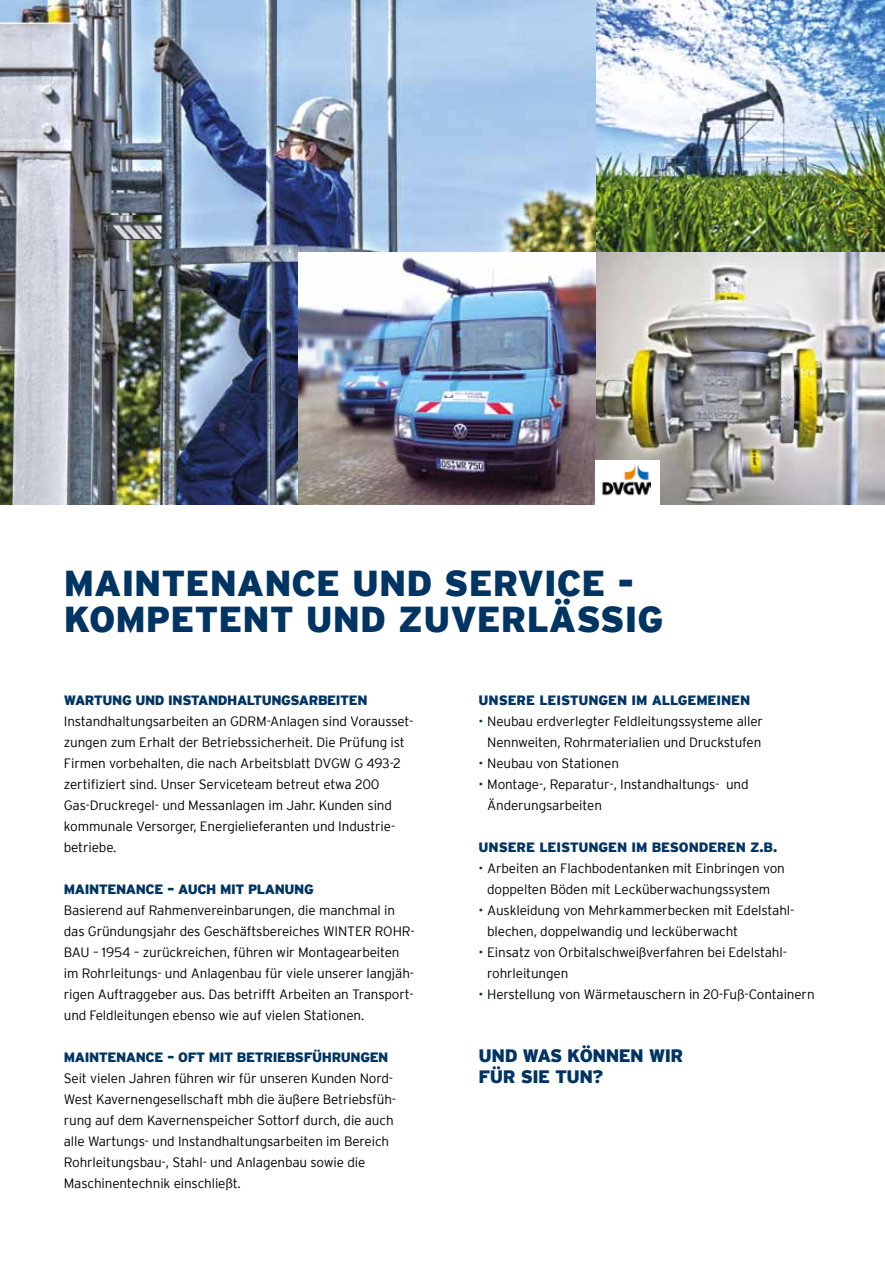
<style>
.page{position:relative;width:885px;height:1263px;background:#fff}
.page>*{position:absolute;margin:0;border:0;box-sizing:border-box;transform-origin:0 0}
.t1{font:900 36px/36px "Interstate";color:#003462}
.t2{font:900 18px/21px "Interstate";letter-spacing:-.03em;color:#003462}
.t3{font:300 13.5px/21px "Interstate";letter-spacing:-.01em;color:#000}
.t4{font:900 13.5px "Interstate";letter-spacing:-.03em;color:#003462}
.t5{font:900 13.5px "Interstate";letter-spacing:-.01em;color:#003462}
.s1{color:#003462}
</style>
<div class="page">
<img style="left:0;top:0;width:884px;height:252px">
<img style="left:299px;top:253px;width:585px;height:252px">
<img style="left:0;top:239px;width:298px;height:265px">
<div style="left:595px;top:460px;width:64px;height:44px;background:#fff"></div>
<img style="left:603px;top:465px;width:47px;height:31px">
<h1 class="t1" style="left:64px;top:564px;width:601px">MAINTENANCE UND SERVICE -<br>KOMPETENT UND ZUVERLÄSSIG</h1>
<p class="t4" style="left:64px;top:693px;width:305px">WARTUNG UND INSTANDHALTUNGSARBEITEN</p>
<p class="t3" style="left:64px;top:711px;width:351px">Instandhaltungsarbeiten an GDRM-Anlagen sind Vorausset&shy;zungen zum Erhalt der Betriebssicherheit. Die Prüfung ist Firmen vorbehalten, die nach Arbeitsblatt DVGW G 493-2 zertifiziert sind. Unser Serviceteam betreut etwa 200<br>Gas-Druckregel- und Messanlagen im Jahr. Kunden sind kommunale Versorger, Energielieferanten und Industrie&shy;betriebe.</p>
<p class="t4" style="left:64px;top:882px;width:251px">MAINTENANCE – AUCH MIT PLANUNG</p>
<p class="t3" style="left:64px;top:900px;width:352px">Basierend auf Rahmenvereinbarungen, die manchmal in das Gründungsjahr des Geschäftsbereiches WINTER ROHR-BAU – 1954 – zurückreichen, führen wir Montagearbeiten im Rohrleitungs- und Anlagenbau für viele unserer langjäh&shy;rigen Auftraggeber aus. Das betrifft Arbeiten an Transport&shy;und Feldleitungen ebenso wie auf vielen Stationen.</p>
<p class="t4" style="left:64px;top:1050px;width:326px">MAINTENANCE – OFT MIT BETRIEBSFÜHRUNGEN</p>
<p class="t3" style="left:64px;top:1068px;width:334px">Seit vielen Jahren führen wir für unseren Kunden Nord-West Kavernengesellschaft mbh die äußere Betriebsfüh&shy;rung auf dem Kavernenspeicher Sottorf durch, die auch alle Wartungs- und Instandhaltungsarbeiten im Bereich Rohrleitungsbau-, Stahl- und Anlagenbau sowie die Maschinentechnik einschließt.</p>
<p class="t5" style="left:478px;top:693px;width:183px">UNSERE LEISTUNGEN IM ALL</p>
<p class="t5" style="left:677px;top:693px;width:74px">GEMEINEN</p>
<p class="t3" style="left:478px;top:711px;width:286px;text-align:center"><span class="s1">•</span> Neubau erdverlegter Feldleitungssysteme aller<br>Nennweiten, Rohrmaterialien und Druckstufen</p>
<p class="t3" style="left:478px;top:753px;width:142px"><span class="s1">•</span> Neubau von Stationen</p>
<p class="t3" style="left:487px;top:774px;width:263px;text-indent:-9px"><span class="s1">•</span> Montage-, Reparatur-, Instandhaltungs- und<br>Änderungsarbeiten</p>
<p class="t5" style="left:478px;top:840px;width:300px">UNSERE LEISTUNGEN IM BESONDEREN Z.B.</p>
<p class="t3" style="left:478px;top:858px;width:308px;text-align:center"><span class="s1">•</span> Arbeiten an Flachbodentanken mit Einbringen von doppelten Böden mit Lecküberwachungssystem</p>
<p class="t3" style="left:487px;top:900px;width:309px;text-indent:-9px"><span class="s1">•</span> Auskleidung von Mehrkammerbecken mit Edelstahl&shy;blechen, doppelwandig und lecküberwacht</p>
<p class="t3" style="left:487px;top:942px;width:301px;text-indent:-9px"><span class="s1">•</span> Einsatz von Orbitalschweißverfahren bei Edelstahl&shy;rohrleitungen</p>
<p class="t3" style="left:478px;top:984px;width:337px"><span class="s1">•</span> Herstellung von Wärmetauschern in 20-Fuß-Containern</p>
<h2 class="t2" style="left:478px;top:1045px;width:206px">UND WAS KÖNNEN WIR<br>FÜR SIE TUN?</h2>
</div>
